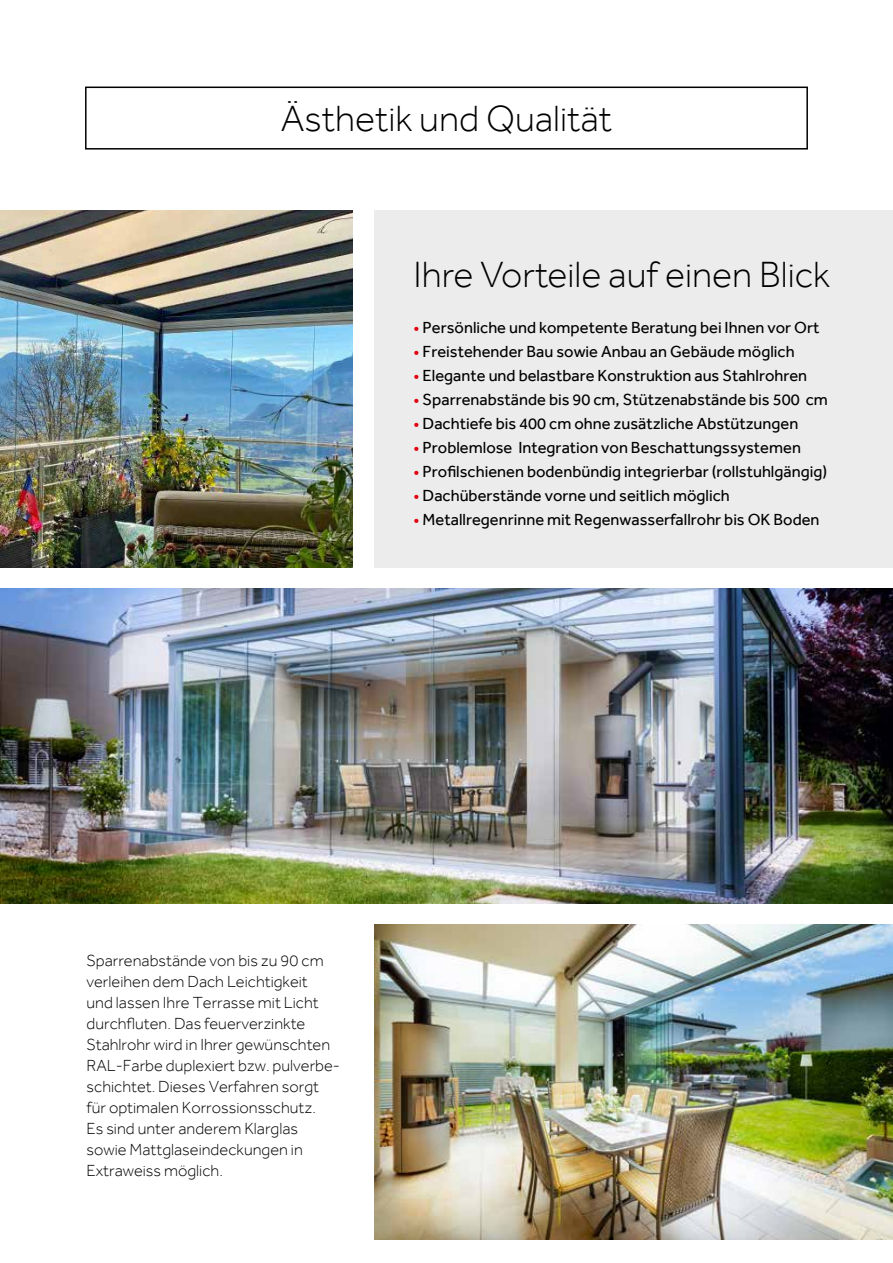
<style>
.page{position:relative;width:893px;height:1263px;background:#fff}
.page>*{position:absolute;margin:0;border:0;box-sizing:border-box;transform-origin:0 0}
.t1{font:300 37.5px "Effra";color:#000}
.t2{font:16.5px "Effra";color:#000}
.t3{font:300 16.5px/21px "Effra";color:#000}
.s1{color:#e3000f}
</style>
<div class="page">
<div style="left:85px;top:87px;width:723px;height:63px;border:2px solid #000"></div>
<img style="left:0;top:588px;width:893px;height:315px">
<img style="left:0;top:210px;width:353px;height:357px">
<div style="left:375px;top:210px;width:518px;height:357px;background:#ececed"></div>
<img style="left:375px;top:924px;width:518px;height:315px">
<h1 class="t1" style="left:281px;top:96px;width:333px">Ästhetik und Qualität</h1>
<h1 class="t1" style="left:414px;top:252px;width:418px">Ihre Vorteile auf einen Blick</h1>
<p class="t2" style="left:414px;top:318px;width:407px"><span class="s1">•</span> Persönliche und kompetente Beratung bei Ihnen vor Ort</p>
<p class="t2" style="left:414px;top:342px;width:383px"><span class="s1">•</span> Freistehender Bau sowie Anbau an Gebäude möglich</p>
<p class="t2" style="left:414px;top:366px;width:395px"><span class="s1">•</span> Elegante und belastbare Konstruktion aus Stahlrohren</p>
<p class="t2" style="left:414px;top:390px;width:416px"><span class="s1">•</span> Sparrenabstände bis 90 cm, Stützenabstände bis 500 cm</p>
<p class="t2" style="left:414px;top:414px;width:386px"><span class="s1">•</span> Dachtiefe bis 400 cm ohne zusätzliche Abstützungen</p>
<p class="t2" style="left:414px;top:438px;width:389px"><span class="s1">•</span> Problemlose Integration von Beschattungssystemen</p>
<p class="t2" style="left:414px;top:462px;width:415px"><span class="s1">•</span> Profilschienen bodenbündig integrierbar (rollstuhlgängig)</p>
<p class="t2" style="left:414px;top:486px;width:318px"><span class="s1">•</span> Dachüberstände vorne und seitlich möglich</p>
<p class="t2" style="left:414px;top:510px;width:407px"><span class="s1">•</span> Metallregenrinne mit Regenwasserfallrohr bis OK Boden</p>
<p class="t3" style="left:87px;top:950px;width:255px">Sparrenabstände von bis zu 90 cm verleihen dem Dach Leichtigkeit<br>und lassen Ihre Terrasse mit Licht durchfluten. Das feuerverzinkte<br>Stahlrohr wird in Ihrer gewünschten<br>RAL-Farbe duplexiert bzw. pulverbe&shy;schichtet. Dieses Verfahren sorgt für optimalen Korrossionsschutz.<br>Es sind unter anderem Klarglas sowie Mattglaseindeckungen in<br>Extraweiss möglich.</p>
</div>
